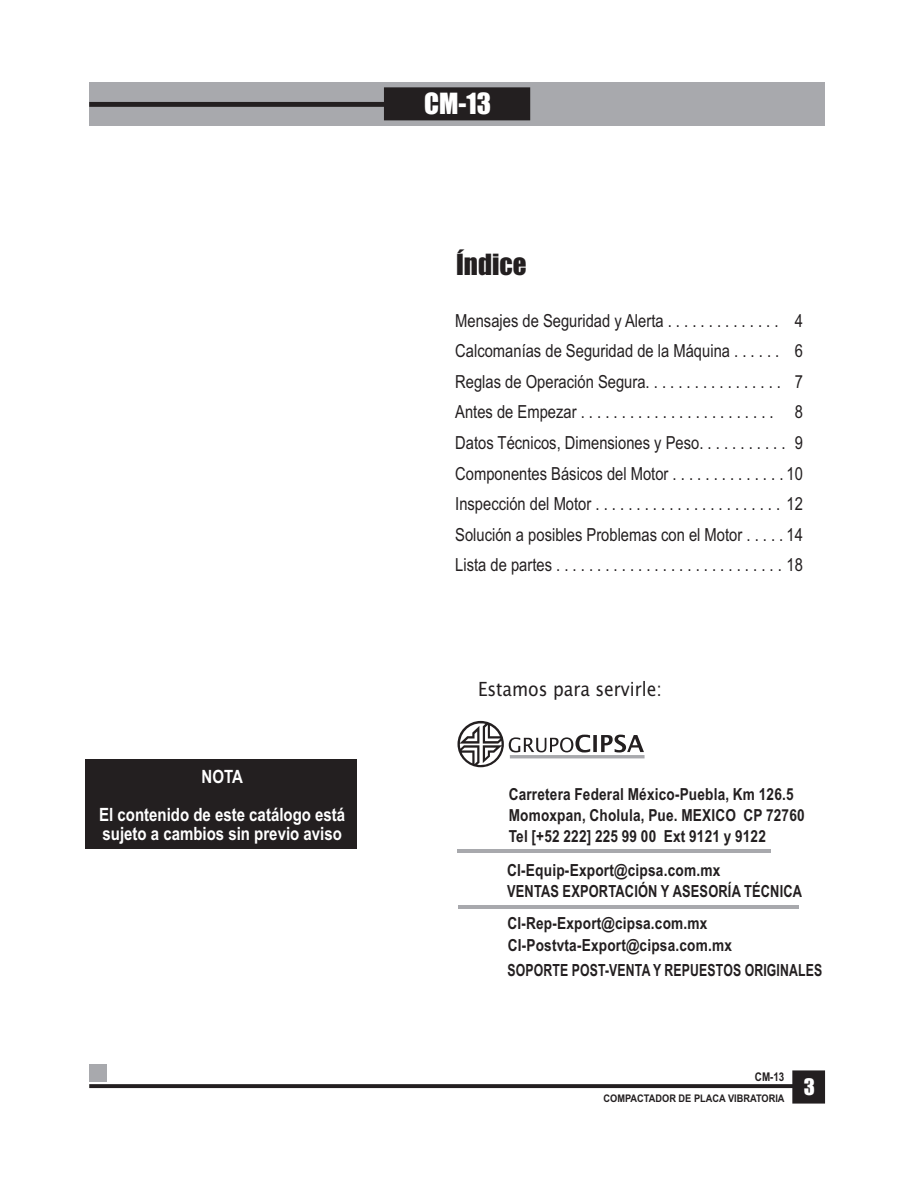
<style>
.page{position:relative;width:918px;height:1188px;background:#fff}
.page>*{position:absolute;margin:0;border:0;box-sizing:border-box;transform-origin:0 0}
.t1{font:27px "Impact";color:#231f20}
.t2{font:27px "Impact";color:#fff}
.t3{font:21px "Impact";color:#fff}
.t4{font:19.5px "Lucida Sans";color:#231f20;scale:.88 1}
.t5{font:700 18.3px/37.7px "Arial Narrow";color:#fff;text-align:center}
.t6{font:18px/30.6px "Arial Narrow";color:#231f20}
.t7{font:700 16.8px "Arial Narrow";letter-spacing:.01em;color:#231f20;scale:.89 1}
.t8{font:700 16.65px/20.9px "Arial Narrow";letter-spacing:.01em;color:#231f20}
.t9{font:700 12px "Arial Narrow";color:#231f20}
.t10{font:700 10.5px "Arial Narrow";color:#231f20;scale:1.07 1}
</style>
<div class="page">
<div style="left:85px;top:760px;width:272px;height:89px;background:#231f20"></div>
<div style="left:89px;top:82px;width:736px;height:43px;background:#a8a9ad"></div>
<svg style="left:89px;top:87px;width:441px;height:33px"></svg>
<svg style="left:89px;top:1070px;width:736px;height:34px"></svg>
<div style="left:89px;top:1064px;width:17px;height:18px;background:#a8a9ad"></div>
<div style="left:458px;top:721px;width:46px;height:46px;background:#231f20;border-radius:50%"></div>
<svg style="left:460px;top:721px;width:42px;height:46px"></svg>
<svg style="left:509px;top:735px;width:136px;height:23px"></svg>
<hr style="left:457px;top:850px;width:313px;height:3px;background:#a8a9ad">
<hr style="left:458px;top:905px;width:340px;height:4px;background:#a8a9ad">
<p class="t5" style="left:99px;top:759px;width:248px">NOTA<br>El contenido de este catálogo está</p>
<p class="t5" style="left:102px;top:816px;width:241px">sujeto a cambios sin previo aviso</p>
<h1 class="t2" style="left:424px;top:93px;width:68px">CM-13</h1>
<h1 class="t1" style="left:456px;top:254px;width:72px">Índice</h1>
<p class="t6" style="left:455px;top:307px;width:349px">Mensajes de Seguridad y Alerta . . . . . . . . . . . . . . 4<br>Calcomanías de Seguridad de la Máquina . . . . . .<br>Reglas de Operación Segura. . . . . . . . . . . . . . . . .<br>Antes de Empezar . . . . . . . . . . . . . . . . . . . . . . . .<br>Datos Técnicos, Dimensiones y Peso. . . . . . . . . . .<br>Componentes Básicos del Motor . . . . . . . . . . . . . . 10<br>Inspección del Motor . . . . . . . . . . . . . . . . . . . . . . . 12<br>Solución a posibles Problemas con el Motor . . . . . 14<br>Lista de partes . . . . . . . . . . . . . . . . . . . . . . . . . . . . 18</p>
<p class="t6" style="left:795px;top:337px;width:10px;text-align:justify">6<br>7<br>8<br>9</p>
<p class="t4" style="left:478px;top:681px;width:211px">Estamos para servirle:</p>
<p class="t8" style="left:509px;top:785px;width:297px">Carretera Federal México-Puebla, Km 126.5<br>Momoxpan, Cholula, Pue. MEXICO CP 72760<br>Tel [+52 222] 225 99 00 Ext 9121 y 9122</p>
<p class="t8" style="left:507px;top:861px;width:296px">CI-Equip-Export@cipsa.com.mx<br>VENTAS EXPORTACIÓN Y ASESORÍA TÉCNICA</p>
<p class="t8" style="left:507px;top:913px;width:226px;line-height:22.4px">CI-Rep-Export@cipsa.com.mx<br>CI-Postvta-Export@cipsa.com.mx</p>
<p class="t7" style="left:507px;top:964px;width:355px">SOPORTE POST-VENTA Y REPUESTOS ORIGINALES</p>
<p class="t9" style="left:755px;top:1072px;width:31px">CM-13</p>
<p class="t10" style="left:604px;top:1094px;width:171px">COMPACTADOR DE PLACA VIBRATORIA</p>
<p class="t3" style="left:804px;top:1078px;width:13px">3</p>
</div>
